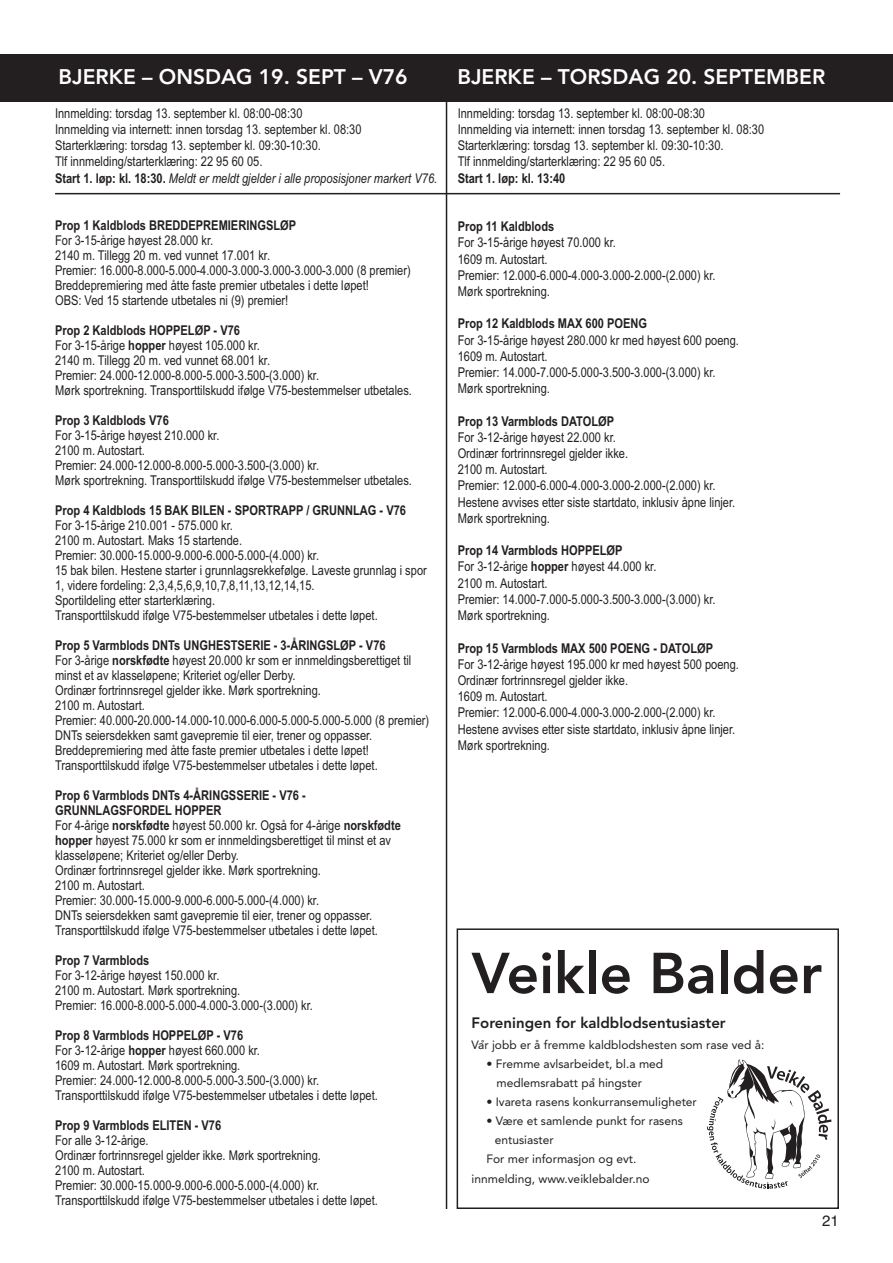
<style>
.page{position:relative;width:893px;height:1263px;background:#fff}
.page>*{position:absolute;margin:0;border:0;box-sizing:border-box;transform-origin:0 0}
.t1{font:800 57px "Avenir";color:#231f20}
.t2{font:800 21px "Avenir";color:#fff}
.t3{font:800 15px "Avenir";color:#231f20}
.t4{font:15px "Helvetica";color:#231f20}
.t5{font:13.5px/15px "Arial Narrow";color:#231f20}
.t6{font:700 13.5px "Arial Narrow";color:#231f20}
.t7{font:12px/19px "Avenir";color:#231f20}
.s1{font-weight:700}
.s2{font-style:italic}
</style>
<div class="page">
<div style="left:0;top:54px;width:893px;height:47px;background:#231f20"></div>
<hr style="left:446px;top:101px;width:1px;height:1108px;background:#231f20">
<hr style="left:55px;top:193px;width:785px;height:1px;background:#231f20">
<div style="left:0;top:54px;width:56px;height:48px;background:#231f20"></div>
<div style="left:457px;top:928px;width:382px;height:281px;border:2px solid #231f20"></div>
<svg style="left:707px;top:1059px;width:124px;height:130px"></svg>
<h2 class="t2" style="left:59px;top:60px;width:351px">BJERKE – ONSDAG 19. SEPT – V76</h2>
<h2 class="t2" style="left:457px;top:60px;width:369px">BJERKE – TORSDAG 20. SEPTEMBER</h2>
<p class="t5" style="left:458px;top:105px;width:308px;line-height:16.2px">Innmelding: torsdag 13. september kl. 08:00-08:30<br>Innmelding via internett: innen torsdag 13. september kl. 08:30<br>Starterklæring: torsdag 13. september kl. 09:30-10:30.<br>Tlf innmelding/starterklæring: 22 95 60 05.</p>
<p class="t6" style="left:458px;top:170px;width:109px">Start 1. løp: kl. 13:40</p>
<p class="t6" style="left:458px;top:219px;width:98px">Prop 11 Kaldblods</p>
<p class="t5" style="left:458px;top:235px;width:259px;line-height:16.2px">For 3-15-årige høyest 70.000 kr.<br>1609 m. Autostart.<br>Premier: 12.000-6.000-4.000-3.000-2.000-(2.000) kr.<br>Mørk sportrekning.</p>
<p class="t6" style="left:458px;top:316px;width:191px">Prop 12 Kaldblods MAX 600 POENG</p>
<p class="t5" style="left:458px;top:332px;width:283px;line-height:16.2px">For 3-15-årige høyest 280.000 kr med høyest 600 poeng.<br>1609 m. Autostart.<br>Premier: 14.000-7.000-5.000-3.500-3.000-(3.000) kr.<br>Mørk sportrekning.</p>
<p class="t6" style="left:458px;top:413px;width:158px">Prop 13 Varmblods DATOLØP</p>
<p class="t5" style="left:458px;top:429px;width:279px;line-height:16.2px">For 3-12-årige høyest 22.000 kr.<br>Ordinær fortrinnsregel gjelder ikke.<br>2100 m. Autostart.<br>Premier: 12.000-6.000-4.000-3.000-2.000-(2.000) kr.<br>Hestene avvises etter siste startdato, inklusiv åpne linjer.<br>Mørk sportrekning.</p>
<p class="t5" style="left:458px;top:542px;width:259px;line-height:16.2px"><span class="s1">Prop 14 Varmblods HOPPELØP<br></span>For 3-12-årige <span class="s1">hopper</span> høyest 44.000 kr.<br>2100 m. Autostart.<br>Premier: 14.000-7.000-5.000-3.500-3.000-(3.000) kr.<br>Mørk sportrekning.</p>
<p class="t6" style="left:458px;top:640px;width:257px">Prop 15 Varmblods MAX 500 POENG - DATOLØP</p>
<p class="t5" style="left:458px;top:656px;width:283px;line-height:16.2px">For 3-12-årige høyest 195.000 kr med høyest 500 poeng.<br>Ordinær fortrinnsregel gjelder ikke.<br>1609 m. Autostart.<br>Premier: 12.000-6.000-4.000-3.000-2.000-(2.000) kr.<br>Hestene avvises etter siste startdato, inklusiv åpne linjer.<br>Mørk sportrekning.</p>
<p class="t5" style="left:55px;top:105px;width:384px;line-height:16.2px">Innmelding: torsdag 13. september kl. 08:00-08:30<br>Innmelding via internett: innen torsdag 13. september kl. 08:30<br>Starterklæring: torsdag 13. september kl. 09:30-10:30.<br>Tlf innmelding/starterklæring: 22 95 60 05.<br><span class="s1">Start 1. løp: kl. 18:30.</span> <span class="s2">Meldt er meldt gjelder i alle proposisjoner markert V76.</span></p>
<p class="t6" style="left:55px;top:217px;width:243px">Prop 1 Kaldblods BREDDEPREMIERINGSLØP</p>
<p class="t5" style="left:55px;top:233px;width:357px">For 3-15-årige høyest 28.000 kr.<br>2140 m. Tillegg 20 m. ved vunnet 17.001 kr.<br>Premier: 16.000-8.000-5.000-4.000-3.000-3.000-3.000-3.000 (8 premier)<br>Breddepremiering med åtte faste premier utbetales i dette løpet!<br>OBS: Ved 15 startende utbetales ni (9) premier!</p>
<p class="t5" style="left:55px;top:323px;width:358px"><span class="s1">Prop 2 Kaldblods HOPPELØP - V76<br></span>For 3-15-årige <span class="s1">hopper</span> høyest 105.000 kr.<br>2140 m. Tillegg 20 m. ved vunnet 68.001 kr.<br>Premier: 24.000-12.000-8.000-5.000-3.500-(3.000) kr.<br>Mørk sportrekning. Transporttilskudd ifølge V75-bestemmelser utbetales.</p>
<p class="t6" style="left:55px;top:412px;width:115px">Prop 3 Kaldblods V76</p>
<p class="t5" style="left:55px;top:428px;width:358px">For 3-15-årige høyest 210.000 kr.<br>2100 m. Autostart.<br>Premier: 24.000-12.000-8.000-5.000-3.500-(3.000) kr.<br>Mørk sportrekning. Transporttilskudd ifølge V75-bestemmelser utbetales.</p>
<p class="t6" style="left:55px;top:502px;width:352px">Prop 4 Kaldblods 15 BAK BILEN - SPORTRAPP / GRUNNLAG - V76</p>
<p class="t5" style="left:55px;top:518px;width:373px">For 3-15-årige 210.001 - 575.000 kr.<br>2100 m. Autostart. Maks 15 startende.<br>Premier: 30.000-15.000-9.000-6.000-5.000-(4.000) kr.<br>15 bak bilen. Hestene starter i grunnlagsrekkefølge. Laveste grunnlag i spor 1, videre fordeling: 2,3,4,5,6,9,10,7,8,11,13,12,14,15.<br>Sportildeling etter starterklæring.<br>Transporttilskudd ifølge V75-bestemmelser utbetales i dette løpet.</p>
<p class="t5" style="left:55px;top:638px;width:376px"><span class="s1">Prop 5 Varmblods DNTs UNGHESTSERIE - 3-ÅRINGSLØP - V76<br></span>For 3-årige <span class="s1">norskfødte</span> høyest 20.000 kr som er innmeldingsberettiget til minst et av klasseløpene; Kriteriet og/eller Derby.<br>Ordinær fortrinnsregel gjelder ikke. Mørk sportrekning.<br>2100 m. Autostart.<br>Premier: 40.000-20.000-14.000-10.000-6.000-5.000-5.000-5.000 (8 premier)<br>DNTs seiersdekken samt gavepremie til eier, trener og oppasser.<br>Breddepremiering med åtte faste premier utbetales i dette løpet!<br>Transporttilskudd ifølge V75-bestemmelser utbetales i dette løpet.</p>
<p class="t5" style="left:55px;top:788px;width:347px"><span class="s1">Prop 6 Varmblods DNTs 4-ÅRINGSSERIE - V76 - GRUNNLAGSFORDEL HOPPER<br></span>For 4-årige <span class="s1">norskfødte</span> høyest 50.000 kr. Også for 4-årige <span class="s1">norskfødte hopper</span> høyest 75.000 kr som er innmeldingsberettiget til minst et av klasseløpene; Kriteriet og/eller Derby.<br>Ordinær fortrinnsregel gjelder ikke. Mørk sportrekning.<br>2100 m. Autostart.<br>Premier: 30.000-15.000-9.000-6.000-5.000-(4.000) kr.<br>DNTs seiersdekken samt gavepremie til eier, trener og oppasser.<br>Transporttilskudd ifølge V75-bestemmelser utbetales i dette løpet.</p>
<p class="t6" style="left:55px;top:952px;width:96px">Prop 7 Varmblods</p>
<p class="t5" style="left:55px;top:968px;width:259px">For 3-12-årige høyest 150.000 kr.<br>2100 m. Autostart. Mørk sportrekning.<br>Premier: 16.000-8.000-5.000-4.000-3.000-(3.000) kr.</p>
<p class="t5" style="left:55px;top:1028px;width:324px"><span class="s1">Prop 8 Varmblods HOPPELØP - V76<br></span>For 3-12-årige <span class="s1">hopper</span> høyest 660.000 kr.<br>1609 m. Autostart. Mørk sportrekning.<br>Premier: 24.000-12.000-8.000-5.000-3.500-(3.000) kr.<br>Transporttilskudd ifølge V75-bestemmelser utbetales i dette løpet.</p>
<p class="t6" style="left:55px;top:1117px;width:168px">Prop 9 Varmblods ELITEN - V76</p>
<p class="t5" style="left:55px;top:1133px;width:324px">For alle 3-12-årige.<br>Ordinær fortrinnsregel gjelder ikke. Mørk sportrekning.<br>2100 m. Autostart.<br>Premier: 30.000-15.000-9.000-6.000-5.000-(4.000) kr.<br>Transporttilskudd ifølge V75-bestemmelser utbetales i dette løpet.</p>
<h1 class="t1" style="left:472px;top:929px;width:352px">Veikle Balder</h1>
<p class="t3" style="left:472px;top:1011px;width:256px">Foreningen for kaldblodsentusiaster</p>
<p class="t7" style="left:472px;top:1035px;width:294px">Vår jobb er å fremme kaldblodshesten som rase ved å:</p>
<p class="t7" style="left:496px;top:1054px;width:168px;text-indent:-10px">• Fremme avlsarbeidet, bl.a med medlemsrabatt påhingster</p>
<p class="t7" style="left:486px;top:1092px;width:212px">• Ivareta rasens konkurransemuligheter</p>
<p class="t7" style="left:486px;top:1111px;width:198px">• Være et samlende punkt for rasens</p>
<p class="t7" style="left:495px;top:1130px;width:60px">entusiaster</p>
<p class="t7" style="left:486px;top:1149px;width:151px">For mer informasjon og evt.</p>
<p class="t7" style="left:472px;top:1168px;width:179px">innmelding, www.veiklebalder.no</p>
<p class="t4" style="left:822px;top:1212px;width:18px">21</p>
</div>
